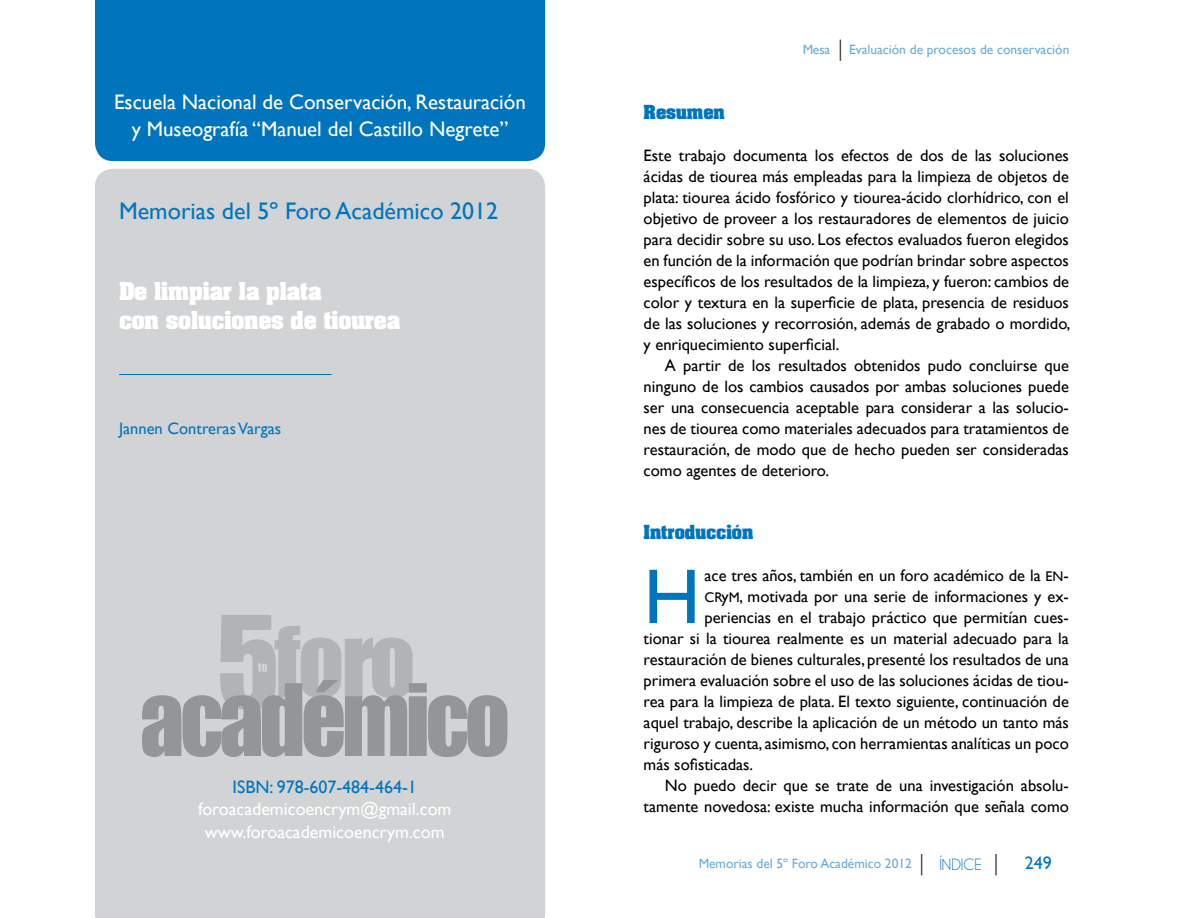
<style>
.page{position:relative;width:1188px;height:918px;background:#fff}
.page>*{position:absolute;margin:0;border:0;box-sizing:border-box;transform-origin:0 0}
.t1{font:78px "Gill Sans";color:#0075be}
.t2{font:24px "Gill Sans";color:#0075be}
.t3{font:21px/27px "Gill Sans";color:#fff;text-align:center}
.t4{font:700 21px/28.5px "Aachen";letter-spacing:-.005em;color:#fff}
.t5{font:18px/22.5px "Gill Sans";color:#fff;text-align:center}
.t6{font:18px "Gill Sans";color:#0075be}
.t7{font:16.5px/21px "Gill Sans";color:#000;text-align:justify}
.t8{font:16.5px "Gill Sans";color:#0075be}
.t9{font:700 16.5px "Aachen";color:#0075be}
.t10{font:16.5px "Champagne&Limousines";color:#0075be}
.t11{font:13.5px "Gill Sans";color:#0075be}
.s1{font-family:"Gill Sans MT SC850";font-size:14.1px}
.s2{font-family:"Gill Sans MT SC850"}
</style>
<div class="page">
<hr style="left:995px;top:854px;width:2px;height:21px;background:#575146">
<svg style="left:921px;top:854px;width:1px;height:21px"></svg>
<div style="left:95px;top:0;width:450px;height:161px;background:#0075be"></div>
<div style="left:95px;top:169px;width:450px;height:749px;background:#d1d3d4"></div>
<svg style="left:142px;top:615px;width:365px;height:142px;background:#b5b7b9"></svg>
<hr style="left:119px;top:374px;width:213px;height:1px;background:#0075be">
<svg style="left:840px;top:40px;width:1px;height:21px"></svg>
<p class="t3" style="left:114px;top:89px;width:413px">Escuela Nacional de Conservación, Restauración y Museografía “Manuel del Castillo Negrete”</p>
<h2 class="t2" style="left:119px;top:197px;width:381px">Memorias del 5º Foro Académico 2012</h2>
<p class="t4" style="left:119px;top:276px;width:283px">De limpiar la plata<br>con soluciones de tiourea</p>
<p class="t8" style="left:119px;top:419px;width:164px">Jannen Contreras Vargas</p>
<p class="t6" style="left:233px;top:776px;width:186px">ISBN: 978-607-484-464-1</p>
<p class="t5" style="left:198px;top:798px;width:255px">foroacademicoencrym@gmail.com www.foroacademicoencrym.com</p>
<p class="t11" style="left:802px;top:42px;width:29px">Mesa</p>
<p class="t11" style="left:849px;top:42px;width:222px">Evaluación de procesos de conservación</p>
<p class="t9" style="left:644px;top:100px;width:83px">Resumen</p>
<p class="t7" style="left:644px;top:145px;width:428px">Este trabajo documenta los efectos de dos de las soluciones ácidas de tiourea más empleadas para la limpieza de objetos de plata: tiourea ácido fosfórico y tiourea-ácido clorhídrico, con el objetivo de proveer a los restauradores de elementos de juicio para decidir sobre su uso. Los efectos evaluados fueron elegidos en función de la información que podrían brindar sobre aspectos específicos de los resultados de la limpieza, y fueron: cambios de color y textura en la superficie de plata, presencia de residuos de las soluciones y recorrosión, además de grabado o mordido, y enriquecimiento superficial.</p>
<p class="t7" style="left:644px;top:355px;width:427px;text-indent:21px">A partir de los resultados obtenidos pudo concluirse que ninguno de los cambios causados por ambas soluciones puede ser una consecuencia aceptable para considerar a las solucio&shy;nes de tiourea como materiales adecuados para tratamientos de restauración, de modo que de hecho pueden ser consideradas como agentes de deterioro.</p>
<p class="t9" style="left:644px;top:520px;width:111px">Introducción</p>
<h1 class="t1" style="left:644px;top:551px;width:58px">H</h1>
<p class="t7" style="left:704px;top:565px;width:366px">ace tres años, también en un foro académico de la <span class="s1">EN</span><span class="s2">-</span></p>
<p class="t7" style="left:704px;top:586px;width:366px"><span class="s1">CR</span>y<span class="s1">M</span>, motivada por una serie de informaciones y ex-</p>
<p class="t7" style="left:704px;top:607px;width:366px">periencias en el trabajo práctico que permitían cues-</p>
<p class="t7" style="left:644px;top:628px;width:427px">tionar si la tiourea realmente es un material adecuado para la</p>
<p class="t7" style="left:644px;top:649px;width:427px">restauración de bienes culturales, presenté los resultados de una</p>
<p class="t7" style="left:644px;top:670px;width:427px">primera evaluación sobre el uso de las soluciones ácidas de tiou-</p>
<p class="t7" style="left:644px;top:691px;width:427px">rea para la limpieza de plata. El texto siguiente, continuación de</p>
<p class="t7" style="left:644px;top:712px;width:427px">aquel trabajo, describe la aplicación de un método un tanto más</p>
<p class="t7" style="left:644px;top:733px;width:427px">riguroso y cuenta, asimismo, con herramientas analíticas un poco</p>
<p class="t7" style="left:644px;top:754px;width:111px">más sofisticadas.</p>
<p class="t7" style="left:665px;top:775px;width:406px">No puedo decir que se trate de una investigación absolu-</p>
<p class="t7" style="left:644px;top:796px;width:427px">tamente novedosa: existe mucha información que señala como</p>
<p class="t11" style="left:699px;top:856px;width:215px">Memorias del 5º Foro Académico 2012</p>
<p class="t10" style="left:939px;top:855px;width:44px">ÍNDICE</p>
<p class="t6" style="left:1025px;top:853px;width:28px">249</p>
</div>
